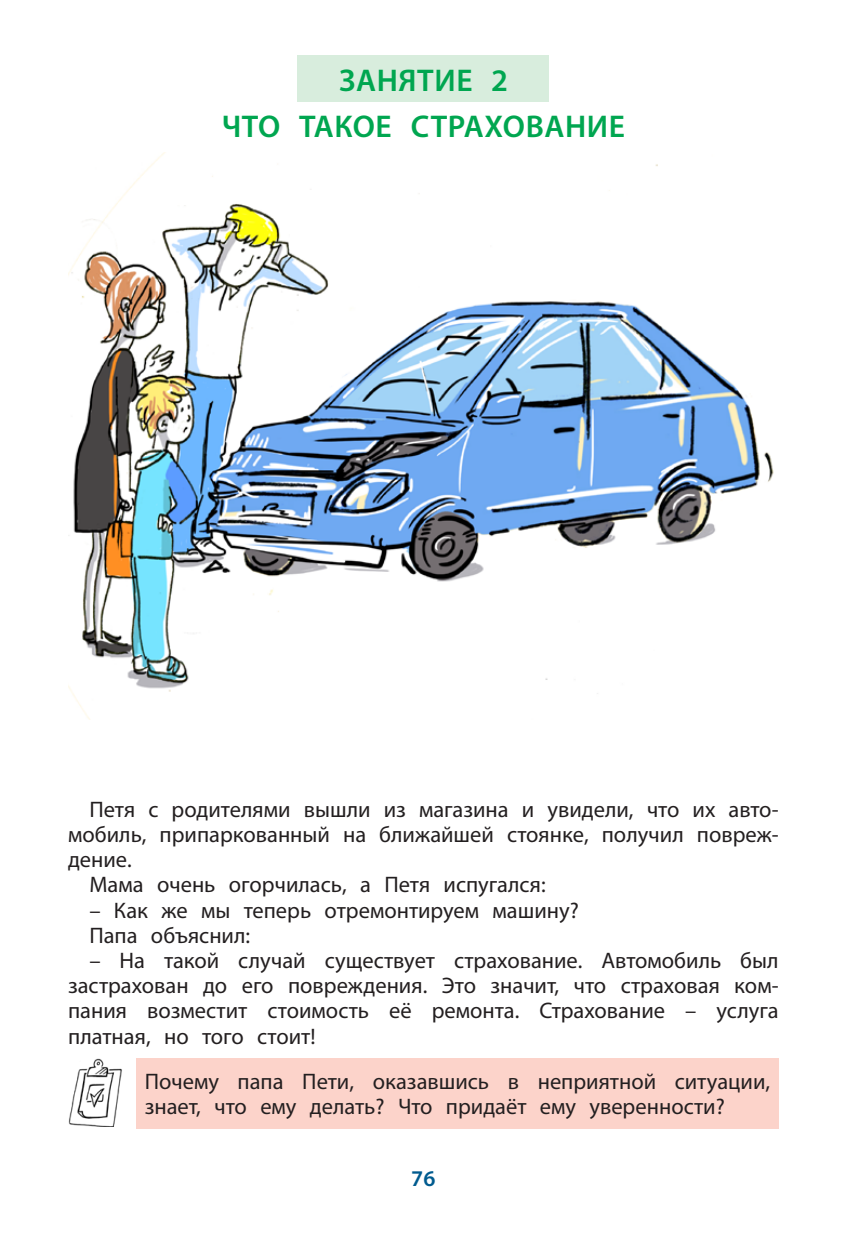
<style>
.page{position:relative;width:851px;height:1234px;background:#fff}
.page>*{position:absolute;margin:0;border:0;box-sizing:border-box;transform-origin:0 0}
.t1{font:600 31.5px/46.8px "Myriad Pro";letter-spacing:.02em;color:#00a650;text-align:center}
.t2{font:22.5px/25.2px "Myriad Pro";color:#231f20}
.t3{font:600 22.5px "Myriad Pro";color:#005b8f}
</style>
<div class="page">
<div style="left:298px;top:55px;width:251px;height:47px;background:#d8eddd"></div>
<img style="left:69px;top:153px;width:705px;height:566px">
<div style="left:136px;top:1057px;width:642px;height:71px;background:#fcd3ca"></div>
<img style="left:68px;top:1058px;width:54px;height:68px">
<h1 class="t1" style="left:222px;top:56px;width:405px">ЗАНЯТИЕ 2<br>ЧТО ТАКОЕ СТРАХОВАНИЕ</h1>
<p class="t2" style="left:89px;top:796px;width:690px">Петя с родителями вышли из магазина и увидели, что их авто-</p>
<p class="t2" style="left:68px;top:821px;width:712px">мобиль, припаркованный на ближайшей стоянке, получил повреж-</p>
<p class="t2" style="left:68px;top:846px;width:65px">дение.</p>
<p class="t2" style="left:89px;top:871px;width:458px">Мама очень огорчилась, а Петя испугался:</p>
<p class="t2" style="left:89px;top:896px;width:491px">– Как же мы теперь отремонтируем машину?<br>Папа объяснил:</p>
<p class="t2" style="left:68px;top:947px;width:712px;text-align:justify;text-indent:21px">– На такой случай существует страхование. Автомобиль был застрахован до его повреждения. Это значит, что страховая ком&shy;пания возместит стоимость её ремонта. Страхование – услуга платная, но того стоит!</p>
<p class="t2" style="left:145px;top:1068px;width:627px">Почему папа Пети, оказавшись в неприятной ситуации, знает, что ему делать? Что придаёт ему уверенности?</p>
<p class="t3" style="left:411px;top:1163px;width:26px">76</p>
</div>
